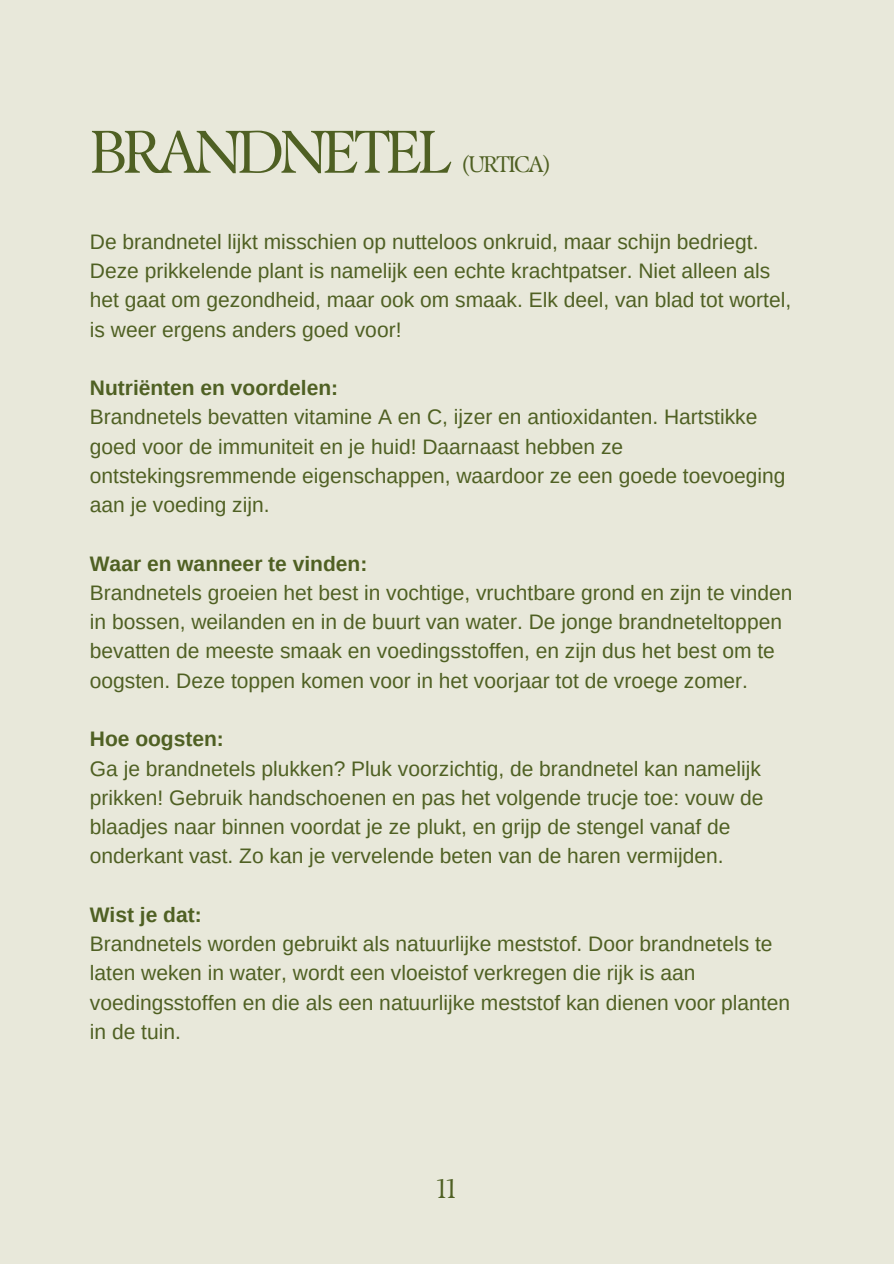
<style>
.page{position:relative;width:894px;height:1264px;background:#fff}
.page>*{position:absolute;margin:0;border:0;box-sizing:border-box;transform-origin:0 0}
.t1{font:60px "TY Serif D";letter-spacing:-.07em;color:#4f6023}
.t2{font:27px "TY Serif D";color:#4f6023}
.t3{font:22.5px "TY Serif D";letter-spacing:-.07em;color:#4f6023}
.t4{font:21px/29.2px "Arimo";color:#4f6023}
.t5{font:700 21px "Arimo";color:#4f6023}
</style>
<div class="page">
<div style="left:0;top:0;width:893px;height:1263px;background:#e8e8da"></div>
<h1 class="t1" style="left:90px;top:116px;width:362px">BRANDNETEL</h1>
<p class="t3" style="left:460px;top:150px;width:93px">(URTICA)</p>
<p class="t4" style="left:90px;top:227px;width:702px">De brandnetel lijkt misschien op nutteloos onkruid, maar schijn bedriegt.<br>Deze prikkelende plant is namelijk een echte krachtpatser. Niet alleen als het gaat om gezondheid, maar ook om smaak. Elk deel, van blad tot wortel, is weer ergens anders goed voor!</p>
<p class="t5" style="left:90px;top:376px;width:250px">Nutriënten en voordelen:</p>
<p class="t4" style="left:90px;top:402px;width:697px">Brandnetels bevatten vitamine A en C, ijzer en antioxidanten. Hartstikke goed voor de immuniteit en je huid! Daarnaast hebben ze ontstekingsremmende eigenschappen, waardoor ze een goede toevoeging aan je voeding zijn.</p>
<p class="t5" style="left:90px;top:551px;width:279px">Waar en wanneer te vinden:</p>
<p class="t4" style="left:90px;top:578px;width:704px">Brandnetels groeien het best in vochtige, vruchtbare grond en zijn te vinden in bossen, weilanden en in de buurt van water. De jonge brandneteltoppen bevatten de meeste smaak en voedingsstoffen, en zijn dus het best om te oogsten. Deze toppen komen voor in het voorjaar tot de vroege zomer.</p>
<p class="t5" style="left:90px;top:727px;width:135px">Hoe oogsten:</p>
<p class="t4" style="left:90px;top:753px;width:674px">Ga je brandnetels plukken? Pluk voorzichtig, de brandnetel kan namelijk prikken! Gebruik handschoenen en pas het volgende trucje toe: vouw de blaadjes naar binnen voordat je ze plukt, en grijp de stengel vanaf de onderkant vast. Zo kan je vervelende beten van de haren vermijden.</p>
<p class="t5" style="left:90px;top:902px;width:113px">Wist je dat:</p>
<p class="t4" style="left:90px;top:929px;width:701px">Brandnetels worden gebruikt als natuurlijke meststof. Door brandnetels te laten weken in water, wordt een vloeistof verkregen die rijk is aan voedingsstoffen en die als een natuurlijke meststof kan dienen voor planten in de tuin.</p>
<p class="t2" style="left:436px;top:1172px;width:23px">11</p>
</div>
